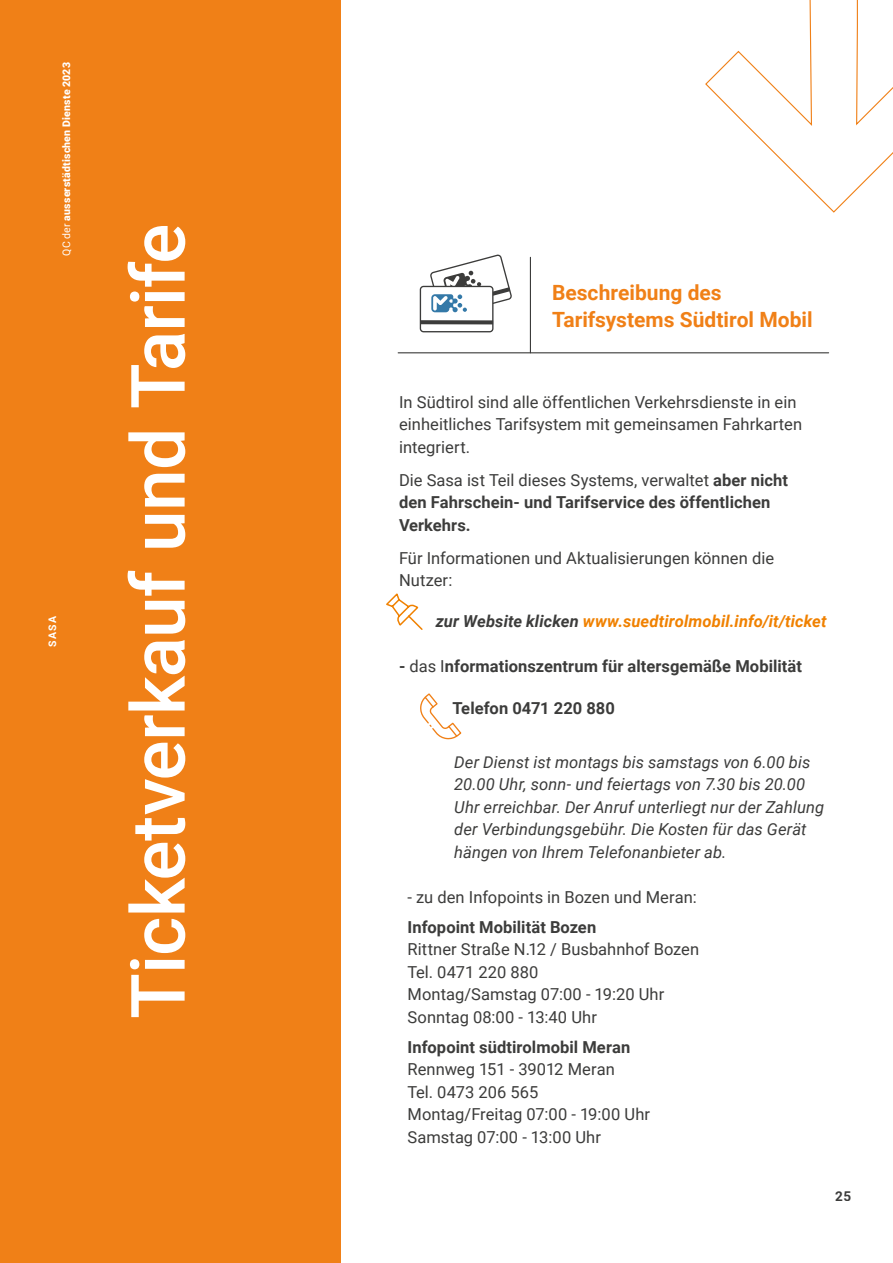
<style>
.page{position:relative;width:893px;height:1263px;background:#fff}
.page>*{position:absolute;margin:0;border:0;box-sizing:border-box;transform-origin:0 0}
.t1{font:500 75px "Roboto";letter-spacing:-.015em;color:#fff}
.t2{font:700 21px/27px "Roboto";color:#f08017}
.t3{font:16.5px/22.5px "Roboto";letter-spacing:.005em;color:#3c3c3b}
.t4{font:700 16.5px/22.5px "Roboto";letter-spacing:.005em;color:#3c3c3b}
.t5{font:italic 16.5px/22.5px "Roboto";letter-spacing:.005em;color:#3c3c3b}
.t6{font:italic 700 16.5px "Roboto";letter-spacing:.005em;color:#f08100}
.t7{font:700 13.5px "Roboto";color:#3c3c3b}
.t8{font:900 10.5px "Roboto";letter-spacing:.02em;color:#fff}
.t9{font:700 10.5px "Roboto";color:#fff}
.s1{font-weight:400}
.s2{color:#3c3c3b}
</style>
<div class="page">
<div style="left:0;top:0;width:341px;height:1263px;background:#f08017"></div>
<hr style="left:398px;top:352px;width:431px;height:1px;background:#3c3c3b">
<hr style="left:530px;top:257px;width:1px;height:96px;background:#3c3c3b">
<svg style="left:705px;top:0;width:188px;height:213px"></svg>
<div style="left:420px;top:286px;width:73px;height:46px;border:1px solid #3c3c3b;border-radius:3px"></div>
<svg style="left:430px;top:254px;width:82px;height:64px"></svg>
<svg style="left:421px;top:320px;width:72px;height:4px"></svg>
<svg style="left:420px;top:693px;width:42px;height:47px"></svg>
<svg style="left:386px;top:593px;width:37px;height:37px"></svg>
<p class="t8" style="left:59px;top:256px;width:195px;rotate:-90deg"><span class="s1">QC der</span> ausserstädtischen Dienste 2023</p>
<p class="t9" style="left:45px;top:647px;width:32px;rotate:-90deg">SASA</p>
<h1 class="t1" style="left:105px;top:1019px;width:797px;rotate:-90deg">Ticketverkauf und Tarife</h1>
<p class="t2" style="left:552px;top:278px;width:262px">Beschreibung des<br>Tarifsystems Südtirol Mobil</p>
<p class="t3" style="left:399px;top:390px;width:405px">In Südtirol sind alle öffentlichen Verkehrsdienste in ein einheitliches Tarifsystem mit gemeinsamen Fahrkarten integriert.</p>
<p class="t4" style="left:399px;top:468px;width:391px"><span class="s1">Die Sasa ist Teil dieses Systems, verwaltet</span> aber nicht den Fahrschein- und Tarifservice des öffentlichen<br>Verkehrs.</p>
<p class="t3" style="left:399px;top:546px;width:377px">Für Informationen und Aktualisierungen können die<br>Nutzer:</p>
<p class="t6" style="left:436px;top:609px;width:392px"><span class="s2">zur Website klicken</span> www.suedtirolmobil.info/it/ticket</p>
<p class="t4" style="left:399px;top:654px;width:405px">- <span class="s1">das I</span>nformationszentrum für altersgemäße Mobilität</p>
<p class="t4" style="left:452px;top:696px;width:164px">Telefon 0471 220 880</p>
<p class="t5" style="left:454px;top:750px;width:371px">Der Dienst ist montags bis samstags von 6.00 bis 20.00 Uhr, sonn- und feiertags von 7.30 bis 20.00<br>Uhr erreichbar. Der Anruf unterliegt nur der Zahlung der Verbindungsgebühr. Die Kosten für das Gerät hängen von Ihrem Telefonanbieter ab.</p>
<p class="t3" style="left:407px;top:885px;width:291px">- zu den Infopoints in Bozen und Meran:</p>
<p class="t4" style="left:407px;top:915px;width:190px">Infopoint Mobilität Bozen</p>
<p class="t3" style="left:407px;top:937px;width:293px">Rittner Straße N.12 / Busbahnhof Bozen<br>Tel. 0471 220 880<br>Montag/Samstag 07:00 - 19:20 Uhr<br>Sonntag 08:00 - 13:40 Uhr</p>
<p class="t4" style="left:407px;top:1035px;width:224px">Infopoint südtirolmobil Meran</p>
<p class="t3" style="left:407px;top:1057px;width:244px">Rennweg 151 - 39012 Meran<br>Tel. 0473 206 565<br>Montag/Freitag 07:00 - 19:00 Uhr<br>Samstag 07:00 - 13:00 Uhr</p>
<p class="t7" style="left:835px;top:1186px;width:18px">25</p>
</div>
